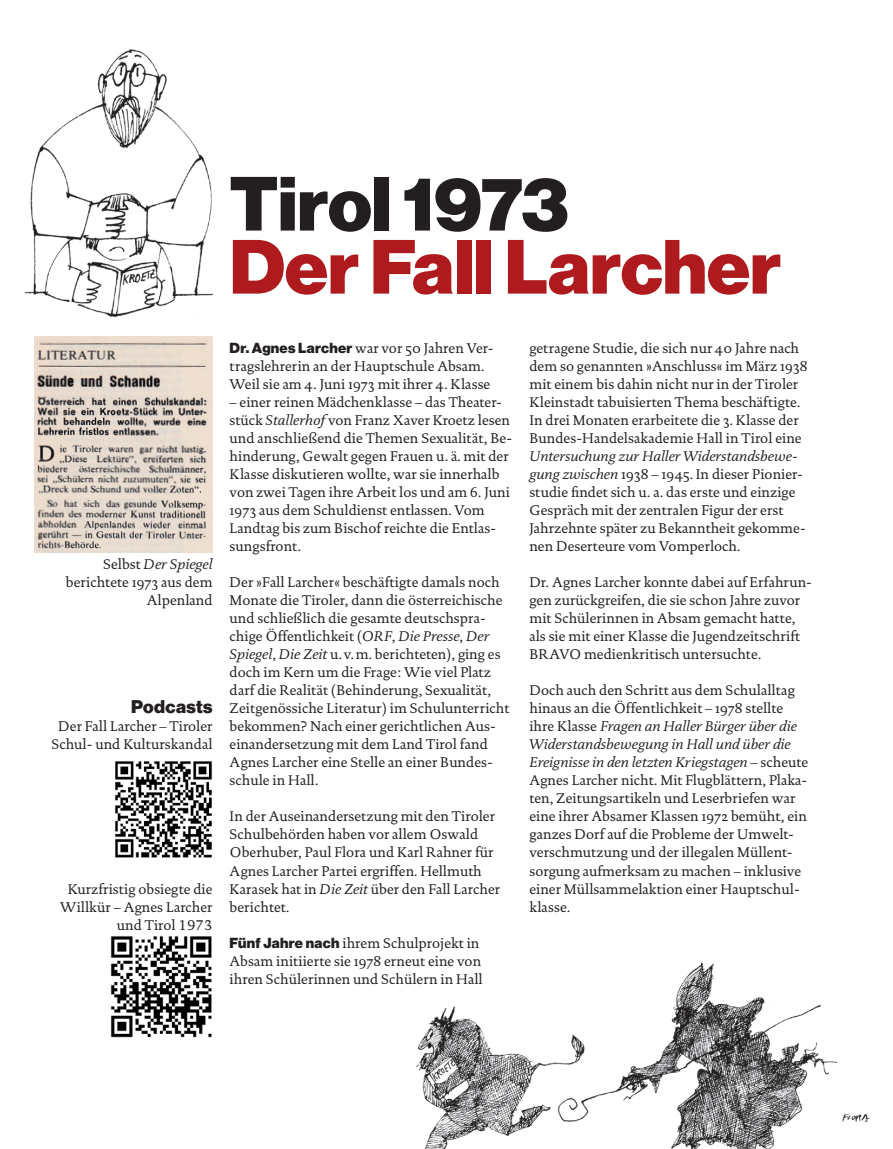
<style>
.page{position:relative;width:893px;height:1149px;background:#fff}
.page>*{position:absolute;margin:0;border:0;box-sizing:border-box;transform-origin:0 0}
._10_Headline_50{font:75px "N Haas Grotesk DS Pro 95 Blk";color:#ae1a1e}
._10_Headline_50-2{font:75px "N Haas Grotesk DS Pro 95 Blk";color:#231f20}
._01_Text_1_Abs{font:18px "N Haas Grotesk DS Pro 95 Blk";letter-spacing:.02em;color:#231f20}
._01_Text_1_Abs-2{font:14.25px/18px "DTL Documenta TOT";color:#231f20}
._01_Text_1_Abs-3{font:italic 14.25px "DTL Documenta TOT";color:#231f20}
.s1{font-style:normal}
.s2{font-family:"N Haas Grotesk DS Pro 95 Blk"}
.s3{font-style:italic}
</style>
<div class="page">
<img style="left:26px;top:49px;width:187px;height:269px">
<img style="left:34px;top:336px;width:179px;height:216px">
<img style="left:115px;top:761px;width:97px;height:96px">
<img style="left:110px;top:936px;width:102px;height:101px">
<img style="left:416px;top:962px;width:457px;height:186px">
<p class="_10_Headline_50-2" style="left:230px;top:160px;width:341px">Tirol 1973</p>
<p class="_10_Headline_50" style="left:230px;top:223px;width:553px">Der Fall Larcher</p>
<p class="_01_Text_1_Abs-3" style="left:103px;top:555px;width:111px"><span class="s1">Selbst</span> Der Spiegel</p>
<p class="_01_Text_1_Abs-2" style="left:66px;top:573px;width:148px;text-align:right">berichtete 1973 aus dem<br>Alpenland</p>
<p class="_01_Text_1_Abs" style="left:131px;top:696px;width:83px">Podcasts</p>
<p class="_01_Text_1_Abs-2" style="left:51px;top:717px;width:163px;text-align:center">Der Fall Larcher – Tiroler<br>Schul- und Kulturskandal</p>
<p class="_01_Text_1_Abs-2" style="left:60px;top:879px;width:154px;text-align:right">Kurzfristig obsiegte die<br>Willkür – Agnes Larcher und Tirol 1973</p>
<p class="_01_Text_1_Abs-2" style="left:230px;top:339px;width:265px"><span class="s2">Dr. Agnes Larcher</span> war vor 50 Jahren Ver&shy;tragslehrerin an der Hauptschule Absam.<br>Weil sie am 4. Juni 1973 mit ihrer 4. Klasse</p>
<p class="_01_Text_1_Abs-2" style="left:230px;top:393px;width:284px">– einer reinen Mädchenklasse – das Theater&shy;stück <span class="s3">Stallerhof</span> von Franz Xaver Kroetz lesen und anschließend die Themen Sexualität, Be&shy;hinderung, Gewalt gegen Frauen u. ä. mit der Klasse diskutieren wollte, war sie innerhalb von zwei Tagen ihre Arbeit los und am 6. Juni 1973 aus dem Schuldienst entlassen. Vom Landtag bis zum Bischof reichte die Entlas&shy;sungsfront.</p>
<p class="_01_Text_1_Abs-2" style="left:230px;top:573px;width:281px">Der »Fall Larcher« beschäftigte damals noch Monate die Tiroler, dann die österreichische und schließlich die gesamte deutschspra&shy;chige Öffentlichkeit (<span class="s3">ORF</span>, <span class="s3">Die Presse</span>, <span class="s3">Der Spiegel</span>, <span class="s3">Die Zeit</span> u.v.m. berichteten), ging es doch im Kern um die Frage: Wie viel Platz darf die Realität (Behinderung, Sexualität, Zeitgenössiche Literatur) im Schulunterricht bekommen? Nach einer gerichtlichen Aus&shy;einandersetzung mit dem Land Tirol fand Agnes Larcher eine Stelle an einer Bundes&shy;schule in Hall.</p>
<p class="_01_Text_1_Abs-2" style="left:230px;top:807px;width:272px">In der Auseinandersetzung mit den Tiroler Schulbehörden haben vor allem Oswald Oberhuber, Paul Flora und Karl Rahner für Agnes Larcher Partei ergriffen. Hellmuth Karasek hat in <span class="s3">Die Zeit</span> über den Fall Larcher berichtet.</p>
<p class="_01_Text_1_Abs-2" style="left:230px;top:933px;width:255px"><span class="s2">Fünf Jahre nach</span> ihrem Schulprojekt in<br>Absam initiierte sie 1978 erneut eine von ihren Schülerinnen und Schülern in Hall</p>
<p class="_01_Text_1_Abs-2" style="left:529px;top:339px;width:280px">getragene Studie, die sich nur 40 Jahre nach dem so genannten »Anschluss« im März 1938 mit einem bis dahin nicht nur in der Tiroler Kleinstadt tabuisierten Thema beschäftigte.<br>In drei Monaten erarbeitete die 3. Klasse der Bundes-Handelsakademie Hall in Tirol eine <span class="s3">Untersuchung zur Haller Widerstandsbewe&shy;gung zwischen</span> 1938 – 1945. In dieser Pionier&shy;studie findet sich u. a. das erste und einzige Gespräch mit der zentralen Figur der erst Jahrzehnte später zu Bekanntheit gekomme&shy;nen Deserteure vom Vomperloch.</p>
<p class="_01_Text_1_Abs-2" style="left:529px;top:573px;width:284px">Dr. Agnes Larcher konnte dabei auf Erfahrun&shy;gen zurückgreifen, die sie schon Jahre zuvor mit Schülerinnen in Absam gemacht hatte, als sie mit einer Klasse die Jugendzeitschrift BRAVO medienkritisch untersuchte.</p>
<p class="_01_Text_1_Abs-2" style="left:529px;top:681px;width:280px">Doch auch den Schritt aus dem Schulalltag hinaus an die Öffentlichkeit – 1978 stellte ihre Klasse <span class="s3">Fragen an Haller Bürger über die Widerstandsbewegung in Hall und über die Ereignisse in den letzten Kriegstagen</span> – scheute Agnes Larcher nicht. Mit Flugblättern, Plaka&shy;ten, Zeitungsartikeln und Leserbriefen war eine ihrer Absamer Klassen 1972 bemüht, ein ganzes Dorf auf die Probleme der Umwelt&shy;verschmutzung und der illegalen Müllent&shy;sorgung aufmerksam zu machen – inklusive einer Müllsammelaktion einer Hauptschul&shy;klasse.</p>
</div>
